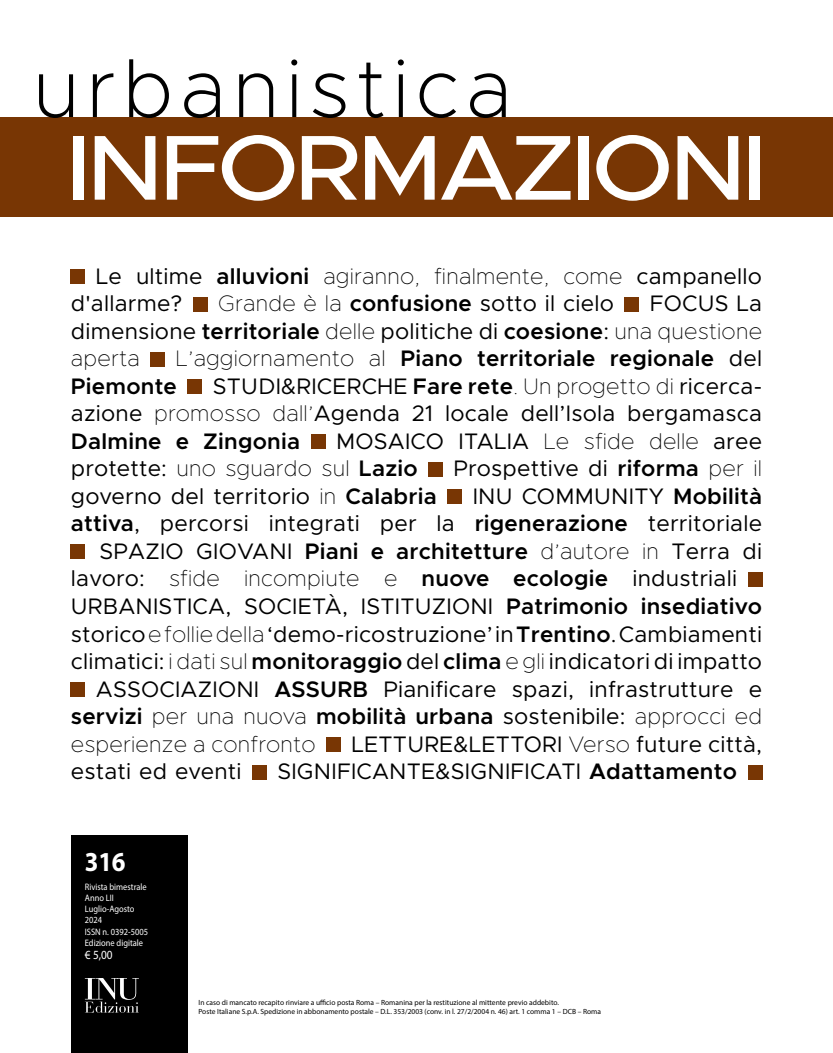
<style>
.page{position:relative;width:833px;height:1053px;background:#fff}
.page>*{position:absolute;margin:0;border:0;box-sizing:border-box;transform-origin:0 0}
.t1{font:500 92.5px "Metropolis";letter-spacing:-.05em;color:#fff;scale:1.1 1}
.t2{font:200 82.5px "Metropolis";letter-spacing:.08em;color:#000}
.t3{font:700 27.5px "Myriad Pro";color:#fff;scale:.9 1}
.t4{font:22.5px/27.5px "Metropolis";letter-spacing:.01em;color:#000}
.t5{font:600 22.5px/27.5px "Metropolis";letter-spacing:.01em;color:#000}
.t6{font:100 22.5px "Metropolis";letter-spacing:.01em;color:#000}
.t7{font:12.5px "Myriad Pro";color:#fff;scale:.9 1}
.t8{font:9.38px/11.2px "Myriad Pro";color:#fff;scale:.9 1}
.t9{font:7.5px/8.8px "Myriad Pro";color:#000}
.s1{font-weight:600}
.s2{font-weight:100}
.s3{font-weight:400}
</style>
<div class="page">
<div style="left:0;top:117px;width:833px;height:99px;background:#783604"></div>
<div style="left:71px;top:834px;width:117px;height:218px;background:#000"></div>
<svg style="left:85px;top:978px;width:54px;height:34px"></svg>
<div style="left:71px;top:269px;width:14px;height:15px;background:#783604"></div>
<div style="left:193px;top:297px;width:14px;height:14px;background:#783604"></div>
<div style="left:625px;top:297px;width:14px;height:14px;background:#783604"></div>
<div style="left:151px;top:352px;width:14px;height:14px;background:#783604"></div>
<div style="left:188px;top:379px;width:14px;height:15px;background:#783604"></div>
<div style="left:311px;top:434px;width:14px;height:15px;background:#783604"></div>
<div style="left:428px;top:462px;width:15px;height:14px;background:#783604"></div>
<div style="left:448px;top:489px;width:14px;height:15px;background:#783604"></div>
<div style="left:71px;top:544px;width:14px;height:15px;background:#783604"></div>
<div style="left:748px;top:572px;width:14px;height:14px;background:#783604"></div>
<div style="left:71px;top:682px;width:14px;height:14px;background:#783604"></div>
<div style="left:326px;top:737px;width:15px;height:14px;background:#783604"></div>
<div style="left:252px;top:764px;width:14px;height:15px;background:#783604"></div>
<div style="left:748px;top:764px;width:14px;height:15px;background:#783604"></div>
<h2 class="t2" style="left:33px;top:37px;width:481px">urbanistica</h2>
<h1 class="t1" style="left:65px;top:110px;width:640px">INFORMAZIONI</h1>
<p class="t4" style="left:71px;top:262px;width:692px;text-indent:25px">Le ultime <span class="s1">alluvioni</span> <span class="s2">agiranno, finalmente, come</span> campanello d'allarme?</p>
<p class="t4" style="left:218px;top:290px;width:397px"><span class="s2">Grande è la</span> <span class="s1">confusione</span> sotto il cielo</p>
<p class="t4" style="left:71px;top:290px;width:692px;text-align:justify;text-indent:579px">FOCUS La dimensione <span class="s1">territoriale</span> <span class="s2">delle</span> politiche di <span class="s1">coesione</span>: <span class="s2">una questione aperta</span></p>
<p class="t5" style="left:71px;top:345px;width:692px;text-indent:105px"><span class="s2">L’aggiornamento al</span> Piano territoriale regionale <span class="s3">del<br></span>Piemonte</p>
<p class="t4" style="left:71px;top:372px;width:692px;text-align:justify;text-indent:142px">STUDI&amp;RICERCHE <span class="s1">Fare rete</span><span class="s2">. Un progetto di</span> ricerca&shy;azione <span class="s2">promosso dall’</span>Agenda 21 locale dell’Isola bergamasca <span class="s1">Dalmine e Zingonia</span></p>
<p class="t4" style="left:71px;top:427px;width:692px;text-indent:265px">MOSAICO ITALIA <span class="s2">Le sfide delle</span> aree protette: <span class="s2">uno sguardo sul</span> <span class="s1">Lazio</span></p>
<p class="t4" style="left:453px;top:455px;width:310px">Prospettive di <span class="s1">riforma</span> <span class="s2">per il</span></p>
<p class="t4" style="left:71px;top:482px;width:367px">governo del territorio <span class="s2">in</span> <span class="s1">Calabria</span></p>
<p class="t4" style="left:473px;top:482px;width:291px">INU COMMUNITY <span class="s1">Mobilità</span></p>
<p class="t4" style="left:71px;top:510px;width:692px"><span class="s1">attiva</span>, percorsi integrati per la <span class="s1">rigenerazione</span> territoriale</p>
<p class="t4" style="left:99px;top:537px;width:664px">SPAZIO GIOVANI <span class="s1">Piani e architetture</span> <span class="s2">d’autore in</span> Terra di</p>
<p class="t4" style="left:71px;top:565px;width:667px">lavoro: <span class="s2">sfide incompiute e</span> <span class="s1">nuove ecologie</span> industriali</p>
<p class="t4" style="left:71px;top:592px;width:692px">URBANISTICA, SOCIETÀ, ISTITUZIONI <span class="s1">Patrimonio insediativo</span></p>
<p class="t4" style="left:71px;top:620px;width:692px">storico <span class="s2">e follie della</span> ‘demo-ricostruzione’ in <span class="s1">Trentino</span>. Cambiamenti</p>
<p class="t4" style="left:71px;top:647px;width:692px">climatici: <span class="s2">i dati sul</span> <span class="s1">monitoraggio</span> del <span class="s1">clima</span> <span class="s2">e gli</span> indicatori di impatto</p>
<p class="t4" style="left:96px;top:675px;width:667px">ASSOCIAZIONI <span class="s1">ASSURB</span> Pianificare spazi, infrastrutture e</p>
<p class="t5" style="left:71px;top:702px;width:692px">servizi <span class="s2">per una nuova</span> mobilità urbana <span class="s3">sostenibile:</span> <span class="s2">approcci ed</span></p>
<p class="t6" style="left:71px;top:729px;width:246px">esperienze a confronto</p>
<p class="t4" style="left:351px;top:730px;width:412px">LETTURE&amp;LETTORI <span class="s2">Verso</span> future città,</p>
<p class="t4" style="left:71px;top:757px;width:172px">estati ed eventi</p>
<p class="t4" style="left:277px;top:757px;width:461px">SIGNIFICANTE&amp;SIGNIFICATI <span class="s1">Adattamento</span></p>
<p class="t3" style="left:85px;top:844px;width:47px">316</p>
<p class="t8" style="left:85px;top:880px;width:72px">Rivista bimestrale<br>Anno LII<br>Luglio-Agosto<br>2024<br>ISSN n. 0392-5005<br>Edizione digitale</p>
<p class="t7" style="left:85px;top:946px;width:32px">€ 5,00</p>
<p class="t9" style="left:198px;top:998px;width:404px">In caso di mancato recapito rinviare a ufficio posta Roma – Romanina per la restituzione al mittente previo addebito.<br>Poste Italiane S.p.A. Spedizione in abbonamento postale – D.L. 353/2003 (conv. in l. 27/2/2004 n. 46) art. 1 comma 1 – DCB – Roma</p>
</div>
